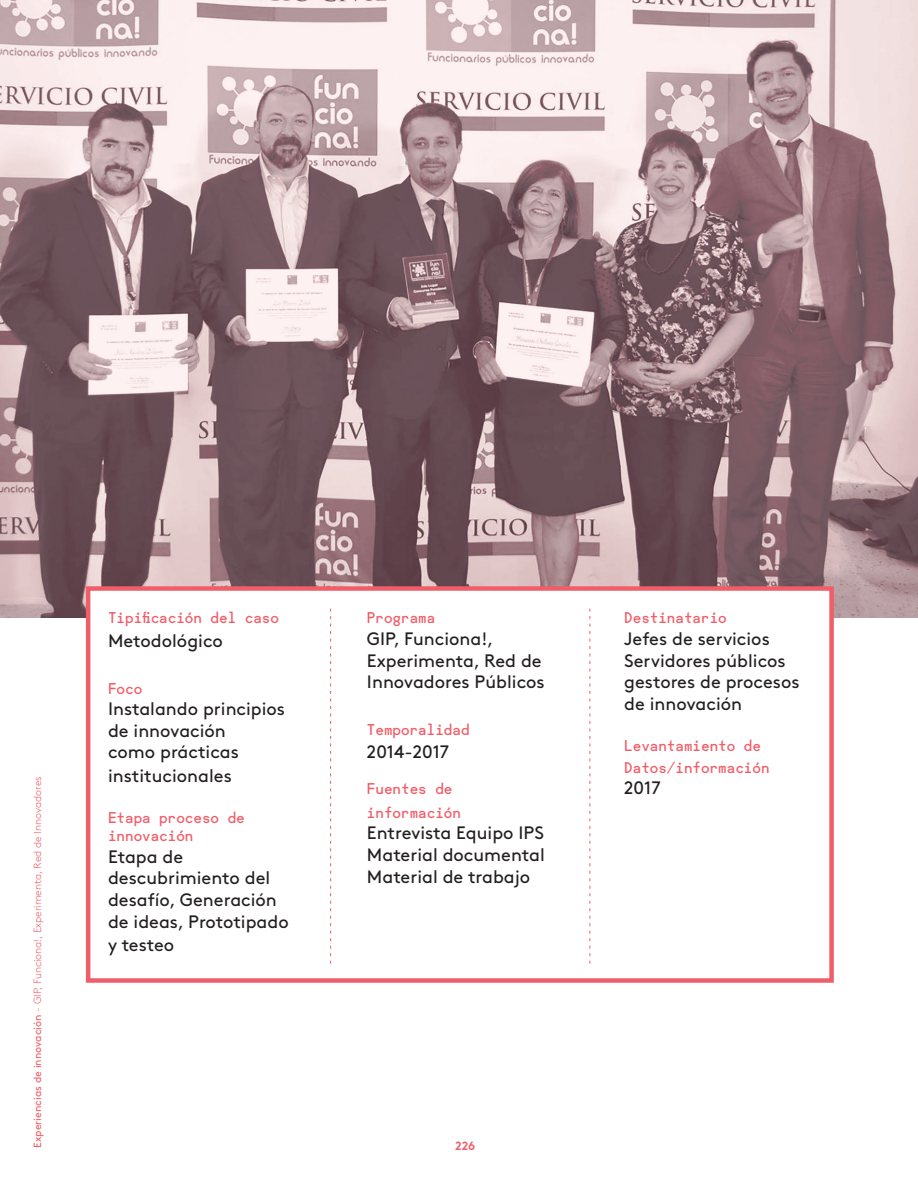
<style>
.page{position:relative;width:918px;height:1188px;background:#fff}
.page>*{position:absolute;margin:0;border:0;box-sizing:border-box;transform-origin:0 0}
.t1{font:18px/21.6px "Brown";color:#231f20}
.t2{font:15px/18px "Fugue Mono";color:#f05e69}
.t3{font:700 12px "Brown";color:#f05f6a}
.t4{font:300 10.5px "Brown";color:#f05f6a}
.s1{font-weight:400}
</style>
<div class="page">
<img style="left:0;top:0;width:918px;height:618px">
<div style="left:86px;top:586px;width:748px;height:397px;background:#fff;border:4px solid #f05e69"></div>
<svg style="left:330px;top:609px;width:1px;height:355px"></svg>
<svg style="left:590px;top:609px;width:1px;height:355px"></svg>
<p class="t4" style="left:30px;top:1148px;width:373px;rotate:-90deg"><span class="s1">Experiencias de innovación</span> - GIP, Funciona!, Experimenta, Red de Innovadores</p>
<p class="t2" style="left:108px;top:607px;width:172px">Tipificación del caso</p>
<p class="t1" style="left:108px;top:628px;width:116px">Metodológico</p>
<p class="t2" style="left:108px;top:678px;width:36px">Foco</p>
<p class="t1" style="left:108px;top:697px;width:179px">Instalando principios de innovación<br>como prácticas</p>
<p class="t1" style="left:108px;top:763px;width:125px">institucionales</p>
<p class="t2" style="left:108px;top:807px;width:138px">Etapa proceso de innovación</p>
<p class="t1" style="left:108px;top:844px;width:182px">Etapa de descubrimiento del desafío, Generación de ideas, Prototipado</p>
<p class="t1" style="left:108px;top:932px;width:68px">y testeo</p>
<p class="t2" style="left:367px;top:607px;width:70px">Programa</p>
<p class="t1" style="left:367px;top:626px;width:179px">GIP, Funciona!,<br>Experimenta, Red de<br>Innovadores Públicos</p>
<p class="t2" style="left:367px;top:719px;width:104px">Temporalidad</p>
<p class="t1" style="left:367px;top:740px;width:84px">2014-2017</p>
<p class="t2" style="left:367px;top:776px;width:96px;line-height:23.4px">Fuentes de información</p>
<p class="t1" style="left:367px;top:821px;width:179px;text-align:justify">Entrevista Equipo IPS Material documental Material de trabajo</p>
<p class="t3" style="left:455px;top:1136px;width:21px">226</p>
<p class="t2" style="left:624px;top:607px;width:104px">Destinatario</p>
<p class="t1" style="left:624px;top:626px;width:177px">Jefes de servicios<br>Servidores públicos gestores de procesos de innovación</p>
<p class="t2" style="left:624px;top:733px;width:147px;line-height:21.6px">Levantamiento de<br>Datos/información</p>
<p class="t1" style="left:624px;top:776px;width:38px">2017</p>
</div>
